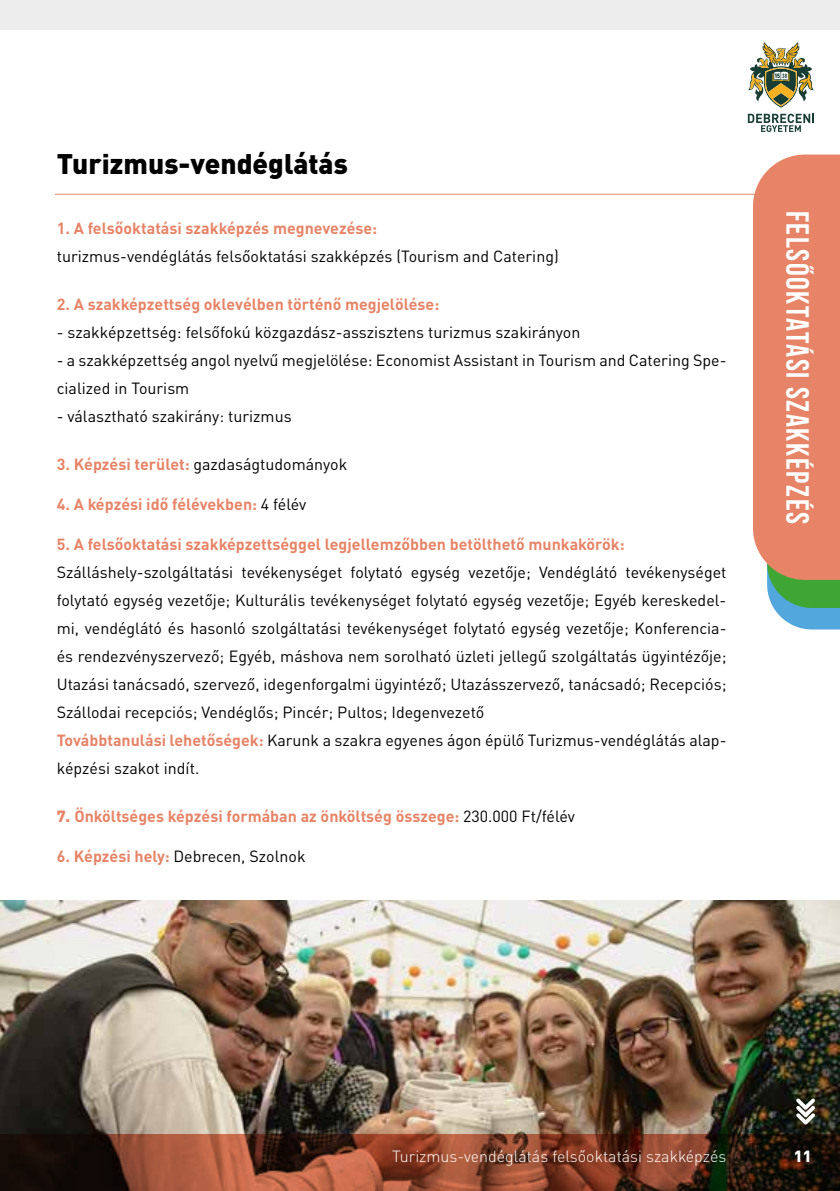
<style>
.page{position:relative;width:840px;height:1191px;background:#fff}
.page>*{position:absolute;margin:0;border:0;box-sizing:border-box;transform-origin:0 0}
.t1{font:700 32px "Bebas Neue";letter-spacing:.05em;color:#fff}
.t2{font:900 28px "DIN Pro";color:#000}
.t3{font:16px/28px "DIN Pro";color:#000}
.t4{font:700 16px "DIN Pro";color:#e78467}
.t5{font:300 16px "DIN Pro";color:#fff}
.t6{font:900 16px "DIN Pro";color:#fff}
.s1{font-weight:700;color:#e78467}
.s2{font-weight:400;color:#000}
.s3{font-weight:900}
</style>
<div class="page">
<div style="left:0;top:0;width:839px;height:29px;background:#ededed"></div>
<svg style="left:747px;top:42px;width:67px;height:90px"></svg>
<svg style="left:752px;top:154px;width:87px;height:475px;background:#db8e72"></svg>
<hr style="left:55px;top:194px;width:753px;height:1px;background:#e78467">
<img style="left:0;top:900px;width:839px;height:234px">
<svg style="left:0;top:1134px;width:839px;height:57px;background:#693623"></svg>
<svg style="left:795px;top:1098px;width:19px;height:26px"></svg>
<h2 class="t2" style="left:57px;top:140px;width:292px">Turizmus-vendéglátás</h2>
<p class="t4" style="left:57px;top:215px;width:322px">1. A felsőoktatási szakképzés megnevezése:</p>
<p class="t3" style="left:57px;top:241px;width:503px">turizmus-vendéglátás felsőoktatási szakképzés (Tourism and Catering)</p>
<p class="t4" style="left:57px;top:291px;width:384px">2. A szakképzettség oklevélben történő megjelölése:</p>
<p class="t3" style="left:57px;top:317px;width:525px">- szakképzettség: felsőfokú közgazdász-asszisztens turizmus szakirányon</p>
<p class="t3" style="left:57px;top:345px;width:671px">- a szakképzettség angol nyelvű megjelölése: Economist Assistant in Tourism and Catering Spe&shy;cialized in Tourism</p>
<p class="t3" style="left:57px;top:401px;width:236px">- választható szakirány: turizmus</p>
<p class="t3" style="left:57px;top:449px;width:292px"><span class="s1">3. Képzési terület:</span> gazdaságtudományok</p>
<p class="t4" style="left:57px;top:491px;width:251px">4. A képzési idő félévekben: <span class="s2">4 félév</span></p>
<p class="t4" style="left:57px;top:531px;width:569px">5. A felsőoktatási szakképzettséggel legjellemzőbben betölthető munkakörök:</p>
<p class="t3" style="left:57px;top:557px;width:671px">Szálláshely-szolgáltatási tevékenységet folytató egység vezetője; Vendéglátó tevékenységet folytató egység vezetője; Kulturális tevékenységet folytató egység vezetője; Egyéb kereskedel&shy;mi, vendéglátó és hasonló szolgáltatási tevékenységet folytató egység vezetője; Konferencia&shy;és rendezvényszervező; Egyéb, máshova nem sorolható üzleti jellegű szolgáltatás ügyintézője; Utazási tanácsadó, szervező, idegenforgalmi ügyintéző; Utazásszervező, tanácsadó; Recepciós; Szállodai recepciós; Vendéglős; Pincér; Pultos; Idegenvezető<br><span class="s1">Továbbtanulási lehetőségek:</span> Karunk a szakra egyenes ágon épülő Turizmus-vendéglátás alap&shy;képzési szakot indít.</p>
<p class="t4" style="left:57px;top:803px;width:519px"><span class="s3">7.</span> Önköltséges képzési formában az önköltség összege: <span class="s2">230.000 Ft/félév</span></p>
<p class="t3" style="left:57px;top:841px;width:250px"><span class="s1">6. Képzési hely:</span> Debrecen, Szolnok</p>
<h1 class="t1" style="left:814px;top:210px;width:315px;rotate:90deg">FELSŐOKTATÁSI SZAKKÉPZÉS</h1>
<p class="t5" style="left:392px;top:1143px;width:335px">Turizmus-vendéglátás felsőoktatási szakképzés</p>
<p class="t6" style="left:793px;top:1142px;width:19px">11</p>
</div>
